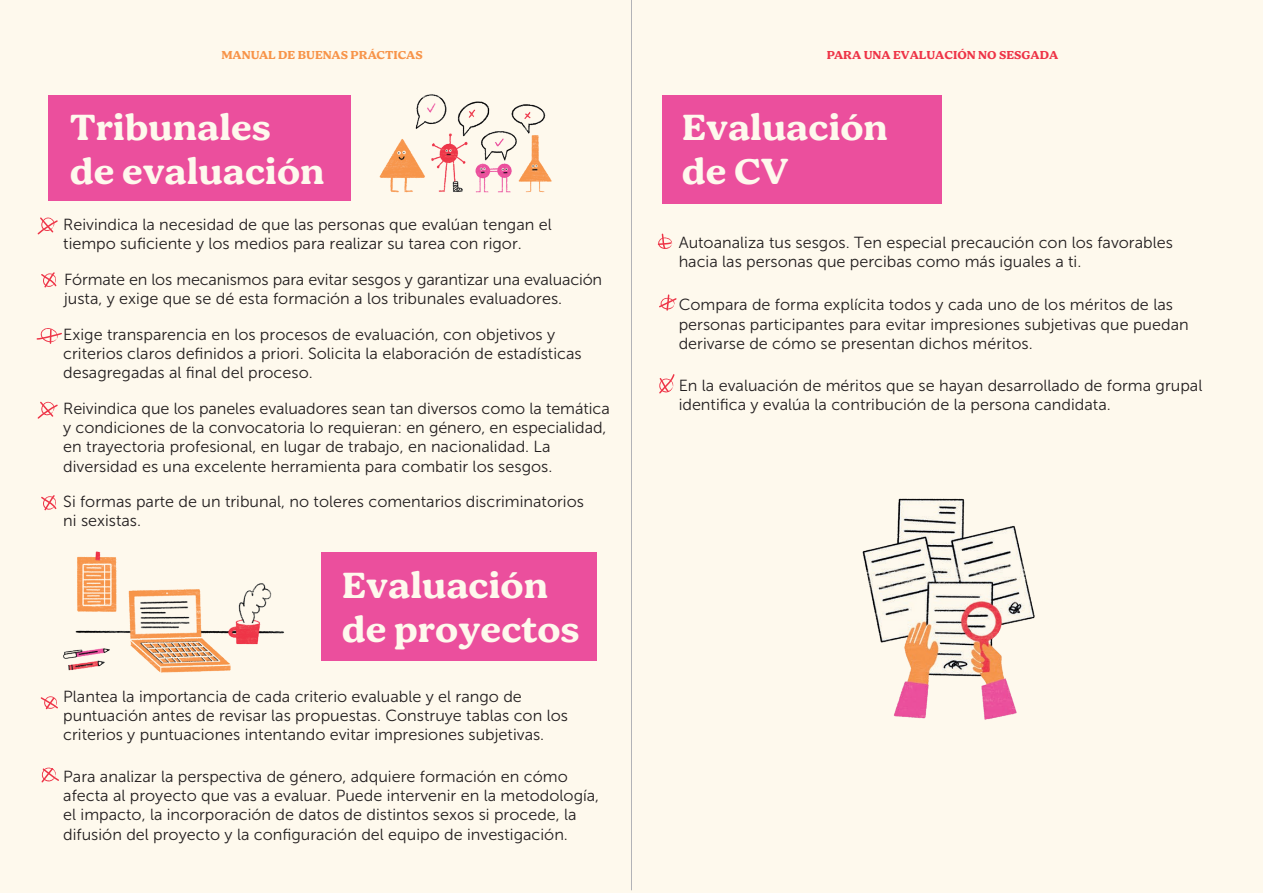
<style>
.page{position:relative;width:1263px;height:893px;background:#fef9ed}
.page>*{position:absolute;margin:0;border:0;box-sizing:border-box;transform-origin:0 0}
.t1{font:700 36.75px/44.1px "Bogue";color:#fef9ed}
.t2{font:16.05px/19.2px "Museo Sans 300";color:#231f20}
.t3{font:700 11.7px "Bogue";color:#ee3447}
.t4{font:700 11.7px "Bogue";color:#f79449}
</style>
<div class="page">
<img style="left:807px;top:453px;width:288px;height:307px">
<div style="left:321px;top:552px;width:275px;height:108px;background:#eb4f9d"></div>
<div style="left:48px;top:95px;width:303px;height:105px;background:#eb4f9d"></div>
<div style="left:662px;top:95px;width:280px;height:109px;background:#eb4f9d"></div>
<svg style="left:658px;top:294px;width:20px;height:18px"></svg>
<svg style="left:658px;top:373px;width:18px;height:22px"></svg>
<svg style="left:40px;top:767px;width:20px;height:17px"></svg>
<svg style="left:40px;top:270px;width:18px;height:21px"></svg>
<svg style="left:40px;top:493px;width:18px;height:20px"></svg>
<svg style="left:36px;top:328px;width:25px;height:17px"></svg>
<svg style="left:36px;top:216px;width:23px;height:20px"></svg>
<svg style="left:36px;top:400px;width:23px;height:20px"></svg>
<svg style="left:39px;top:695px;width:20px;height:17px"></svg>
<svg style="left:657px;top:233px;width:16px;height:17px"></svg>
<hr style="left:631px;top:0;width:1px;height:890px;background:#b2b3b7">
<p class="t4" style="left:221px;top:48px;width:203px">MANUAL DE BUENAS PRÁCTICAS</p>
<p class="t3" style="left:827px;top:48px;width:233px">PARA UNA EVALUACIÓN NO SESGADA</p>
<h1 class="t1" style="left:70px;top:105px;width:256px">Tribunales de evaluación</h1>
<p class="t2" style="left:63px;top:215px;width:490px">Reivindica la necesidad de que las personas que evalúan tengan el tiempo suficiente y los medios para realizar su tarea con rigor.</p>
<p class="t2" style="left:64px;top:270px;width:539px">Fórmate en los mecanismos para evitar sesgos y garantizar una evaluación justa, y exige que se dé esta formación a los tribunales evaluadores.</p>
<p class="t2" style="left:63px;top:325px;width:520px">Exige transparencia en los procesos de evaluación, con objetivos y criterios claros definidos a priori. Solicita la elaboración de estadísticas desagregadas al final del proceso.</p>
<p class="t2" style="left:63px;top:399px;width:548px">Reivindica que los paneles evaluadores sean tan diversos como la temática y condiciones de la convocatoria lo requieran: en género, en especialidad, en trayectoria profesional, en lugar de trabajo, en nacionalidad. La diversidad es una excelente herramienta para combatir los sesgos.</p>
<p class="t2" style="left:63px;top:492px;width:522px">Si formas parte de un tribunal, no toleres comentarios discriminatorios ni sexistas.</p>
<h1 class="t1" style="left:342px;top:564px;width:239px">Evaluación de proyectos</h1>
<p class="t2" style="left:63px;top:687px;width:506px">Plantea la importancia de cada criterio evaluable y el rango de puntuación antes de revisar las propuestas. Construye tablas con los criterios y puntuaciones intentando evitar impresiones subjetivas.</p>
<p class="t2" style="left:63px;top:767px;width:537px">Para analizar la perspectiva de género, adquiere formación en cómo afecta al proyecto que vas a evaluar. Puede intervenir en la metodología, el impacto, la incorporación de datos de distintos sexos si procede, la difusión del proyecto y la configuración del equipo de investigación.</p>
<h1 class="t1" style="left:682px;top:105px;width:208px">Evaluación de CV</h1>
<p class="t2" style="left:679px;top:233px;width:496px">Autoanaliza tus sesgos. Ten especial precaución con los favorables hacia las personas que percibas como más iguales a ti.</p>
<p class="t2" style="left:679px;top:295px;width:511px">Compara de forma explícita todos y cada uno de los méritos de las personas participantes para evitar impresiones subjetivas que puedan derivarse de cómo se presentan dichos méritos.</p>
<p class="t2" style="left:679px;top:376px;width:525px">En la evaluación de méritos que se hayan desarrollado de forma grupal identifica y evalúa la contribución de la persona candidata.</p>
</div>
